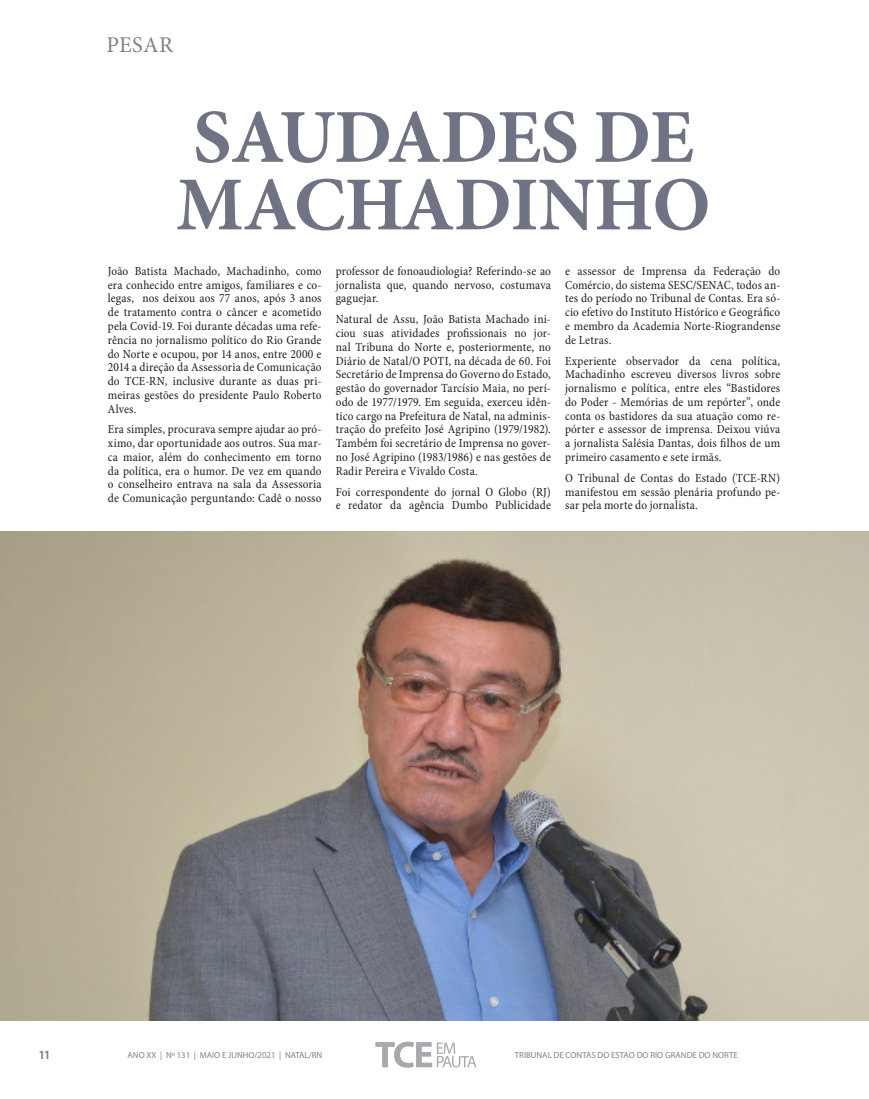
<style>
.page{position:relative;width:869px;height:1099px;background:#fff}
.page>*{position:absolute;margin:0;border:0;box-sizing:border-box;transform-origin:0 0}
.t1{font:700 76.25px/67.5px "Minion Pro";letter-spacing:-.01em;color:#707384}
.t2{font:22.5px "Minion Pro";letter-spacing:.01em;color:#808285}
.PARÁGRAFO_COMUM{font:condensed 12.5px/13.8px "Minion Pro";letter-spacing:.01em;color:#231f20;text-align:justify}
.t3{font:700 condensed 12.5px "Myriad Pro";color:#808285}
.t4{font:8.75px "Myriad Pro";color:#808285}
</style>
<div class="page">
<svg style="left:375px;top:1041px;width:101px;height:26px"></svg>
<img style="left:0;top:531px;width:868px;height:489px">
<p class="t2" style="left:106px;top:30px;width:68px">PESAR</p>
<p class="t1" style="left:176px;top:103px;width:536px">SAUDADES DE<br>MACHADINHO</p>
<p class="PARÁGRAFO_COMUM" style="left:335px;top:264px;width:216px">professor de fonoaudiologia? Referindo-se ao jornalista que, quando nervoso, costumava gaguejar.</p>
<p class="PARÁGRAFO_COMUM" style="left:335px;top:312px;width:216px">Natural de Assu, João Batista Machado ini&shy;ciou suas atividades profissionais no jor&shy;nal Tribuna do Norte e, posteriormente, no Diário de Natal/O POTI, na década de 60. Foi Secretário de Imprensa do Governo do Estado, gestão do governador Tarcísio Maia, no perí&shy;odo de 1977/1979. Em seguida, exerceu idên&shy;tico cargo na Prefeitura de Natal, na adminis&shy;tração do prefeito José Agripino (1979/1982).<br>Também foi secretário de Imprensa no gover&shy;no José Agripino (1983/1986) e nas gestões de Radir Pereira e Vivaldo Costa.</p>
<p class="PARÁGRAFO_COMUM" style="left:335px;top:485px;width:216px">Foi correspondente do jornal O Globo (RJ) e redator da agência Dumbo Publicidade</p>
<p class="PARÁGRAFO_COMUM" style="left:108px;top:264px;width:215px">João Batista Machado, Machadinho, como era conhecido entre amigos, familiares e co&shy;legas, nos deixou aos 77 anos, após 3 anos de tratamento contra o câncer e acometido pela Covid-19. Foi durante décadas uma refe&shy;rência no jornalismo político do Rio Grande do Norte e ocupou, por 14 anos, entre 2000 e 2014 a direção da Assessoria de Comunicação do TCE-RN, inclusive durante as duas pri&shy;meiras gestões do presidente Paulo Roberto Alves.</p>
<p class="PARÁGRAFO_COMUM" style="left:108px;top:422px;width:215px">Era simples, procurava sempre ajudar ao pró&shy;ximo, dar oportunidade aos outros. Sua mar&shy;ca maior, além do conhecimento em torno da política, era o humor. De vez em quando o conselheiro entrava na sala da Assessoria de Comunicação perguntando: Cadê o nosso</p>
<p class="PARÁGRAFO_COMUM" style="left:565px;top:264px;width:216px">e assessor de Imprensa da Federação do Comércio, do sistema SESC/SENAC, todos an&shy;tes do período no Tribunal de Contas. Era só&shy;cio efetivo do Instituto Histórico e Geográfico e membro da Academia Norte-Riograndense de Letras.</p>
<p class="PARÁGRAFO_COMUM" style="left:565px;top:354px;width:216px">Experiente observador da cena política, Machadinho escreveu diversos livros sobre jornalismo e política, entre eles “Bastidores do Poder - Memórias de um repórter”, onde conta os bastidores da sua atuação como re&shy;pórter e assessor de imprensa. Deixou viúva a jornalista Salésia Dantas, dois filhos de um primeiro casamento e sete irmãs.</p>
<p class="PARÁGRAFO_COMUM" style="left:565px;top:471px;width:216px">O Tribunal de Contas do Estado (TCE-RN) manifestou em sessão plenária profundo pe&shy;sar pela morte do jornalista.</p>
<p class="t3" style="left:39px;top:1047px;width:12px">11</p>
<p class="t4" style="left:127px;top:1049px;width:196px">ANO XX | Nº 131 | MAIO E JUNHO/2021 | NATAL/RN</p>
<p class="t4" style="left:514px;top:1049px;width:224px">TRIBUNAL DE CONTAS DO ESTAO DO RIO GRANDE DO NORTE</p>
</div>
